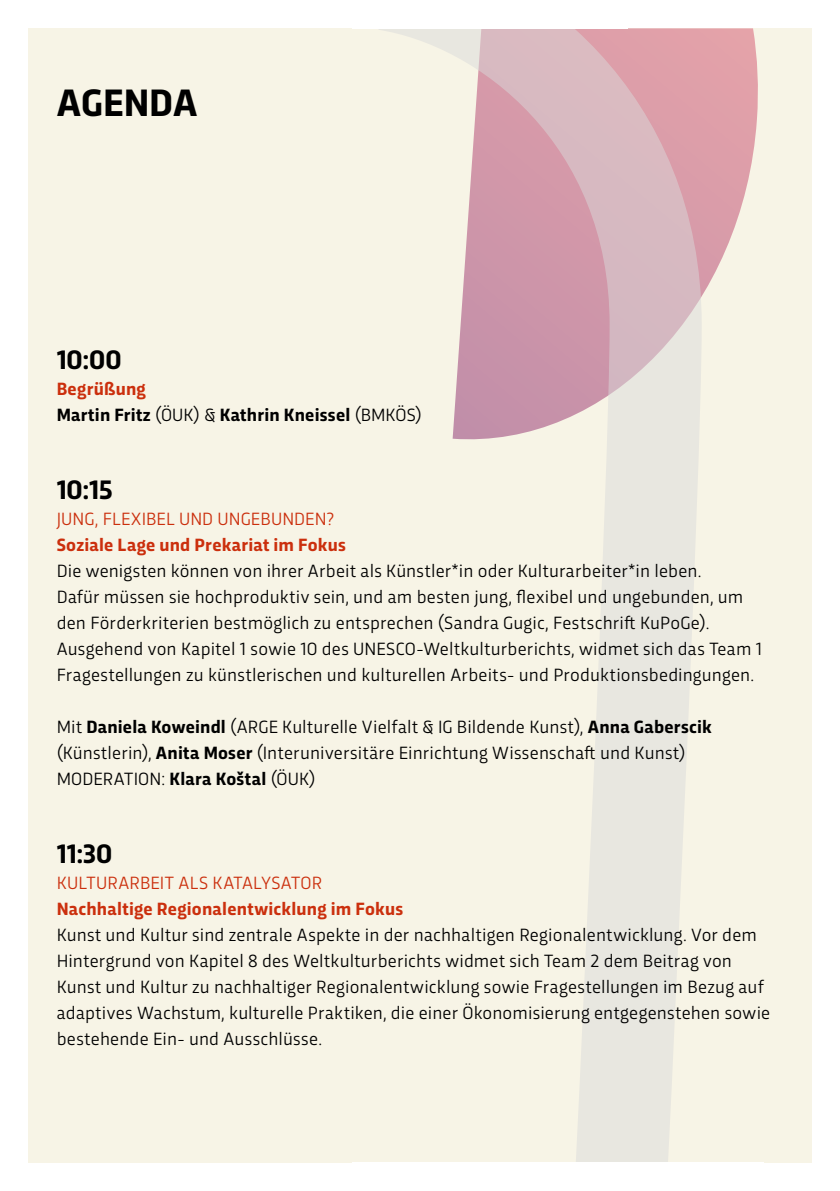
<style>
.page{position:relative;width:840px;height:1191px;background:#fff}
.page>*{position:absolute;margin:0;border:0;box-sizing:border-box;transform-origin:0 0}
.t1{font:700 40px "Trasandina";color:#000}
.t2{font:700 28px "Trasandina";letter-spacing:-.005em;color:#000}
.t3{font:18.6px/26px "Trasandina";letter-spacing:.01em;color:#000}
.t4{font:700 18.6px "Trasandina";letter-spacing:.01em;color:#cb2f0d}
.t5{font:18.6px "Trasandina";letter-spacing:.015em;color:#cb2f0d}
.t6{font:700 18.6px/26px "Trasandina";letter-spacing:.015em;color:#000}
.s1{color:#cb2f0d}
.s2{font-weight:400}
.s3{font-weight:700}
</style>
<div class="page">
<div style="left:28px;top:28px;width:783px;height:1134px;background:#f7f4e6"></div>
<svg style="left:719px;top:28px;width:39px;height:236px"></svg>
<svg style="left:360px;top:28px;width:359px;height:1134px"></svg>
<h1 class="t1" style="left:57px;top:73px;width:142px">AGENDA</h1>
<h2 class="t2" style="left:57px;top:339px;width:66px">10:00</h2>
<p class="t6" style="left:57px;top:374px;width:366px"><span class="s1">Begrüßung<br></span>Martin Fritz <span class="s2">(ÖUK) &amp;</span> Kathrin Kneissel <span class="s2">(BMKÖS)</span></p>
<h2 class="t2" style="left:57px;top:469px;width:57px">10:15</h2>
<p class="t5" style="left:57px;top:505px;width:278px">JUNG, FLEXIBEL UND UNGEBUNDEN?</p>
<p class="t4" style="left:57px;top:531px;width:290px">Soziale Lage und Prekariat im Fokus</p>
<p class="t3" style="left:57px;top:556px;width:706px">Die wenigsten können von ihrer Arbeit als Künstler*in oder Kulturarbeiter*in leben.<br>Dafür müssen sie hochproduktiv sein, und am besten jung, flexibel und ungebunden, um den Förderkriterien bestmöglich zu entsprechen (Sandra Gugic, Festschrift KuPoGe).<br>Ausgehend von Kapitel 1 sowie 10 des UNESCO-Weltkulturberichts, widmet sich das Team 1<br>Fragestellungen zu künstlerischen und kulturellen Arbeits- und Produktionsbedingungen.</p>
<p class="t3" style="left:57px;top:712px;width:656px">Mit <span class="s3">Daniela Koweindl</span> (ARGE Kulturelle Vielfalt &amp; IG Bildende Kunst), <span class="s3">Anna Gaberscik </span>(Künstlerin), <span class="s3">Anita Moser</span> (Interuniversitäre Einrichtung Wissenschaft und Kunst)<br>MODERATION: <span class="s3">Klara Koštal</span> (ÖUK)</p>
<h2 class="t2" style="left:57px;top:833px;width:57px">11:30</h2>
<p class="t5" style="left:57px;top:869px;width:266px">KULTURARBEIT ALS KATALYSATOR</p>
<p class="t4" style="left:57px;top:895px;width:348px">Nachhaltige Regionalentwicklung im Fokus</p>
<p class="t3" style="left:57px;top:920px;width:714px">Kunst und Kultur sind zentrale Aspekte in der nachhaltigen Regionalentwicklung. Vor dem Hintergrund von Kapitel 8 des Weltkulturberichts widmet sich Team 2 dem Beitrag von Kunst und Kultur zu nachhaltiger Regionalentwicklung sowie Fragestellungen im Bezug auf adaptives Wachstum, kulturelle Praktiken, die einer Ökonomisierung entgegenstehen sowie bestehende Ein- und Ausschlüsse.</p>
</div>
